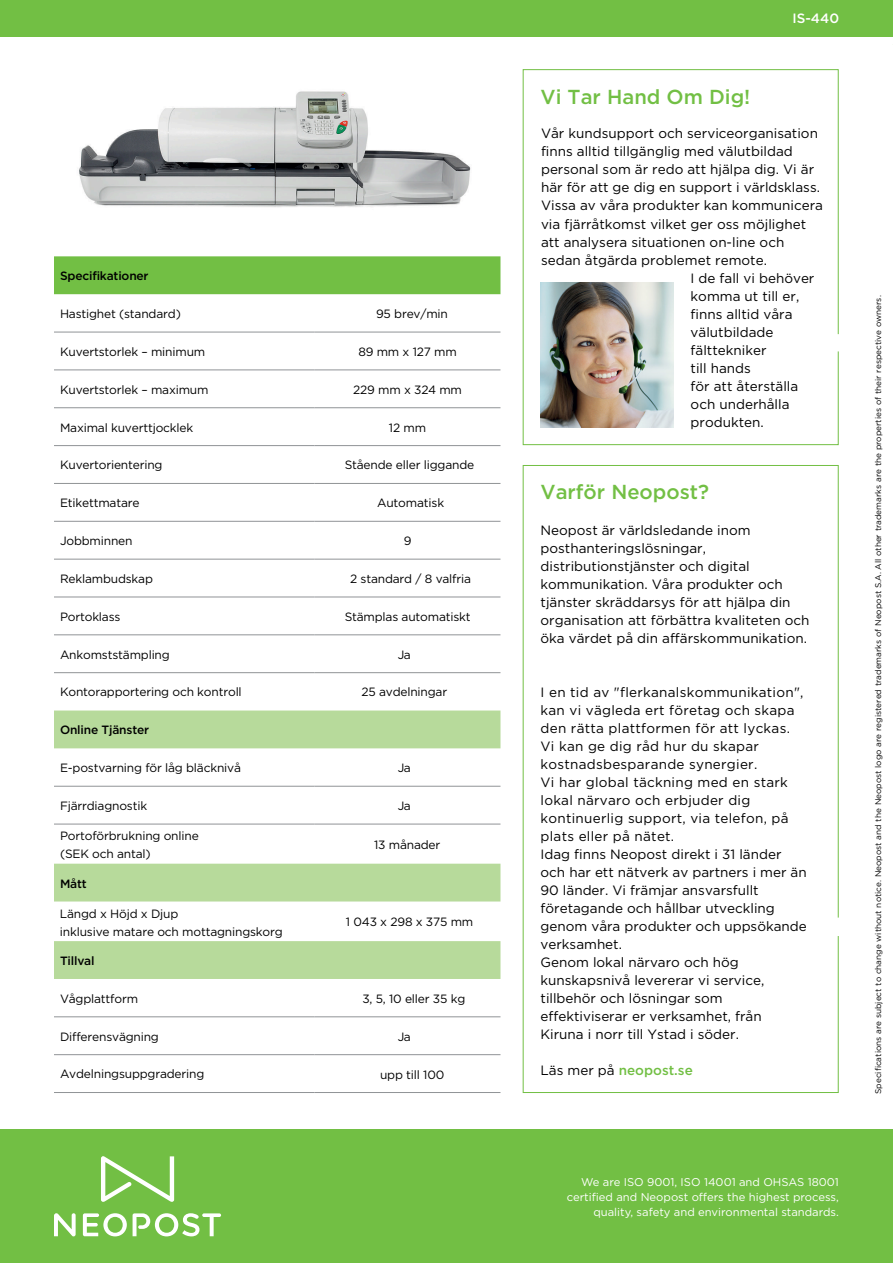
<style>
.page{position:relative;width:893px;height:1263px;background:#fff}
.page>*{position:absolute;margin:0;border:0;box-sizing:border-box;transform-origin:0 0}
.t1{font:500 20.25px "Gotham";color:#72bf44}
.t2{font:13.5px/18px "Gotham";color:#000}
.t3{font:500 13.5px "Gotham";color:#72bf44}
.t4{font:500 13.5px "Gotham";color:#fff}
.t5{font:12px/18px "Gotham";letter-spacing:-.015em;color:#000}
.t6{font:500 12px "Gotham";letter-spacing:-.015em;color:#000}
.t7{font:11.25px/15px "Gotham";color:#fff;text-align:right}
.t8{font:8.25px "Gotham";color:#000}
.s1{font-weight:400;color:#000}
</style>
<div class="page">
<img style="left:79px;top:91px;width:392px;height:116px">
<div style="left:54px;top:256px;width:446px;height:38px;background:#72bf44"></div>
<svg style="left:54px;top:710px;width:446px;height:269px"></svg>
<hr style="left:54px;top:332px;width:261px;height:1px;background:#909396">
<hr style="left:315px;top:332px;width:185px;height:1px;background:#909396">
<hr style="left:54px;top:369px;width:261px;height:1px;background:#909396">
<hr style="left:315px;top:369px;width:185px;height:1px;background:#909396">
<hr style="left:54px;top:407px;width:261px;height:1px;background:#909396">
<hr style="left:315px;top:407px;width:185px;height:1px;background:#909396">
<hr style="left:54px;top:445px;width:261px;height:1px;background:#909396">
<hr style="left:315px;top:445px;width:185px;height:1px;background:#909396">
<hr style="left:54px;top:483px;width:261px;height:1px;background:#909396">
<hr style="left:315px;top:483px;width:185px;height:1px;background:#909396">
<hr style="left:54px;top:521px;width:261px;height:1px;background:#909396">
<hr style="left:315px;top:521px;width:185px;height:1px;background:#909396">
<hr style="left:54px;top:597px;width:261px;height:1px;background:#909396">
<hr style="left:315px;top:597px;width:185px;height:1px;background:#909396">
<hr style="left:54px;top:634px;width:261px;height:1px;background:#909396">
<hr style="left:315px;top:634px;width:185px;height:1px;background:#909396">
<hr style="left:54px;top:786px;width:261px;height:1px;background:#909396">
<hr style="left:315px;top:786px;width:185px;height:1px;background:#909396">
<hr style="left:54px;top:824px;width:261px;height:1px;background:#909396">
<hr style="left:315px;top:824px;width:185px;height:1px;background:#909396">
<hr style="left:54px;top:559px;width:261px;height:1px;background:#909396">
<hr style="left:315px;top:559px;width:185px;height:1px;background:#909396">
<hr style="left:54px;top:672px;width:261px;height:1px;background:#909396">
<hr style="left:315px;top:672px;width:185px;height:1px;background:#909396">
<hr style="left:54px;top:1016px;width:261px;height:1px;background:#909396">
<hr style="left:315px;top:1016px;width:185px;height:1px;background:#909396">
<hr style="left:54px;top:1054px;width:261px;height:1px;background:#909396">
<hr style="left:315px;top:1054px;width:185px;height:1px;background:#909396">
<hr style="left:54px;top:1092px;width:261px;height:1px;background:#909396">
<hr style="left:315px;top:1092px;width:185px;height:1px;background:#909396">
<div style="left:0;top:1129px;width:893px;height:134px;background:#72bf44"></div>
<svg style="left:83px;top:1213px;width:44px;height:23px"></svg>
<svg style="left:133px;top:1213px;width:88px;height:23px"></svg>
<svg style="left:54px;top:1213px;width:22px;height:23px"></svg>
<svg style="left:101px;top:1156px;width:73px;height:46px"></svg>
<div style="left:0;top:0;width:893px;height:36px;background:#72bf44"></div>
<svg style="left:522px;top:465px;width:317px;height:628px"></svg>
<svg style="left:522px;top:69px;width:317px;height:376px"></svg>
<p class="t6" style="left:60px;top:268px;width:90px">Specifikationer</p>
<p class="t5" style="left:60px;top:304px;width:122px">Hastighet (standard)</p>
<p class="t5" style="left:376px;top:305px;width:73px">95 brev/min</p>
<p class="t5" style="left:60px;top:342px;width:147px">Kuvertstorlek – minimum</p>
<p class="t5" style="left:358px;top:342px;width:100px">89 mm x 127 mm</p>
<p class="t5" style="left:60px;top:380px;width:150px">Kuvertstorlek – maximum</p>
<p class="t5" style="left:353px;top:380px;width:110px">229 mm x 324 mm</p>
<p class="t5" style="left:60px;top:418px;width:135px">Maximal kuverttjocklek</p>
<p class="t5" style="left:389px;top:418px;width:39px">12 mm</p>
<p class="t5" style="left:60px;top:456px;width:104px">Kuvertorientering</p>
<p class="t5" style="left:345px;top:456px;width:131px">Stående eller liggande</p>
<p class="t5" style="left:60px;top:494px;width:81px">Etikettmatare</p>
<p class="t5" style="left:377px;top:494px;width:69px">Automatisk</p>
<p class="t5" style="left:60px;top:531px;width:74px">Jobbminnen</p>
<p class="t5" style="left:404px;top:531px;width:9px">9</p>
<p class="t5" style="left:60px;top:569px;width:95px">Reklambudskap</p>
<p class="t5" style="left:350px;top:569px;width:122px">2 standard / 8 valfria</p>
<p class="t5" style="left:60px;top:607px;width:62px">Portoklass</p>
<p class="t5" style="left:345px;top:607px;width:128px">Stämplas automatiskt</p>
<p class="t5" style="left:60px;top:645px;width:111px">Ankomststämpling</p>
<p class="t5" style="left:398px;top:645px;width:15px">Ja</p>
<p class="t5" style="left:60px;top:683px;width:183px">Kontorapportering och kontroll</p>
<p class="t5" style="left:361px;top:683px;width:87px">25 avdelningar</p>
<p class="t6" style="left:60px;top:722px;width:91px">Online Tjänster</p>
<p class="t5" style="left:60px;top:759px;width:183px">E-postvarning för låg bläcknivå</p>
<p class="t5" style="left:398px;top:759px;width:15px">Ja</p>
<p class="t5" style="left:60px;top:796px;width:89px">Fjärrdiagnostik</p>
<p class="t5" style="left:398px;top:796px;width:15px">Ja</p>
<p class="t5" style="left:60px;top:826px;width:140px">Portoförbrukning online (SEK och antal)</p>
<p class="t5" style="left:374px;top:835px;width:68px">13 månader</p>
<p class="t6" style="left:60px;top:875px;width:28px">Mått</p>
<p class="t5" style="left:60px;top:904px;width:224px">Längd x Höjd x Djup<br>inklusive matare och mottagningskorg</p>
<p class="t5" style="left:346px;top:913px;width:129px">1 043 x 298 x 375 mm</p>
<p class="t6" style="left:60px;top:953px;width:36px">Tillval</p>
<p class="t5" style="left:60px;top:989px;width:80px">Vågplattform</p>
<p class="t5" style="left:362px;top:989px;width:104px">3, 5, 10 eller 35 kg</p>
<p class="t5" style="left:60px;top:1027px;width:100px">Differensvägning</p>
<p class="t5" style="left:398px;top:1027px;width:15px">Ja</p>
<p class="t5" style="left:60px;top:1065px;width:146px">Avdelningsuppgradering</p>
<p class="t5" style="left:380px;top:1065px;width:66px">upp till 100</p>
<p class="t4" style="left:792px;top:10px;width:48px">IS-440</p>
<p class="t1" style="left:541px;top:83px;width:211px">Vi Tar Hand Om Dig!</p>
<p class="t2" style="left:541px;top:124px;width:278px">Vår kundsupport och serviceorganisation</p>
<p class="t2" style="left:541px;top:142px;width:253px">finns alltid tillgänglig med välutbildad</p>
<p class="t2" style="left:541px;top:160px;width:275px">personal som är redo att hjälpa dig. Vi är</p>
<p class="t2" style="left:541px;top:178px;width:281px">här för att ge dig en support i världsklass.</p>
<p class="t2" style="left:541px;top:196px;width:284px">Vissa av våra produkter kan kommunicera</p>
<p class="t2" style="left:541px;top:214px;width:267px">via fjärråtkomst vilket ger oss möjlighet</p>
<p class="t2" style="left:541px;top:233px;width:245px">att analysera situationen on-line och</p>
<p class="t2" style="left:541px;top:251px;width:227px">sedan åtgärda problemet remote.</p>
<p class="t2" style="left:691px;top:269px;width:125px">I de fall vi behöver</p>
<p class="t2" style="left:691px;top:287px;width:110px">komma ut till er,</p>
<p class="t2" style="left:691px;top:305px;width:103px">finns alltid våra</p>
<p class="t2" style="left:691px;top:323px;width:84px">välutbildade</p>
<p class="t2" style="left:691px;top:341px;width:77px">fälttekniker</p>
<p class="t2" style="left:691px;top:359px;width:62px">till hands</p>
<p class="t2" style="left:691px;top:377px;width:109px">för att återställa</p>
<p class="t2" style="left:691px;top:395px;width:100px">och underhålla</p>
<p class="t2" style="left:691px;top:413px;width:75px">produkten.</p>
<p class="t1" style="left:541px;top:479px;width:170px">Varför Neopost?</p>
<p class="t2" style="left:541px;top:521px;width:270px">Neopost är världsledande inom posthanteringslösningar, distributionstjänster och digital kommunikation. Våra produkter och tjänster skräddarsys för att hjälpa din organisation att förbättra kvaliteten och öka värdet på din affärskommunikation.</p>
<p class="t2" style="left:541px;top:683px;width:268px">I en tid av "flerkanalskommunikation", kan vi vägleda ert företag och skapa den rätta plattformen för att lyckas.<br>Vi kan ge dig råd hur du skapar kostnadsbesparande synergier.<br>Vi har global täckning med en stark lokal närvaro och erbjuder dig kontinuerlig support, via telefon, på plats eller på nätet.<br>Idag finns Neopost direkt i 31 länder och har ett nätverk av partners i mer än<br>90 länder. Vi främjar ansvarsfullt företagande och hållbar utveckling genom våra produkter och uppsökande verksamhet.<br>Genom lokal närvaro och hög kunskapsnivå levererar vi service, tillbehör och lösningar som effektiviserar er verksamhet, från<br>Kiruna i norr till Ystad i söder.</p>
<p class="t3" style="left:541px;top:1061px;width:154px"><span class="s1">Läs mer på</span> neopost.se</p>
<p class="t7" style="left:567px;top:1174px;width:274px">We are ISO 9001, ISO 14001 and OHSAS 18001 certified and Neopost offers the highest process, quality, safety and environmental standards.</p>
<p class="t8" style="left:873px;top:1094px;width:800px;rotate:-90deg">Specifications are subject to change without notice. Neopost and the Neopost logo are registered trademarks of Neopost S.A. All other trademarks are the properties of their respective owners.</p>
</div>
